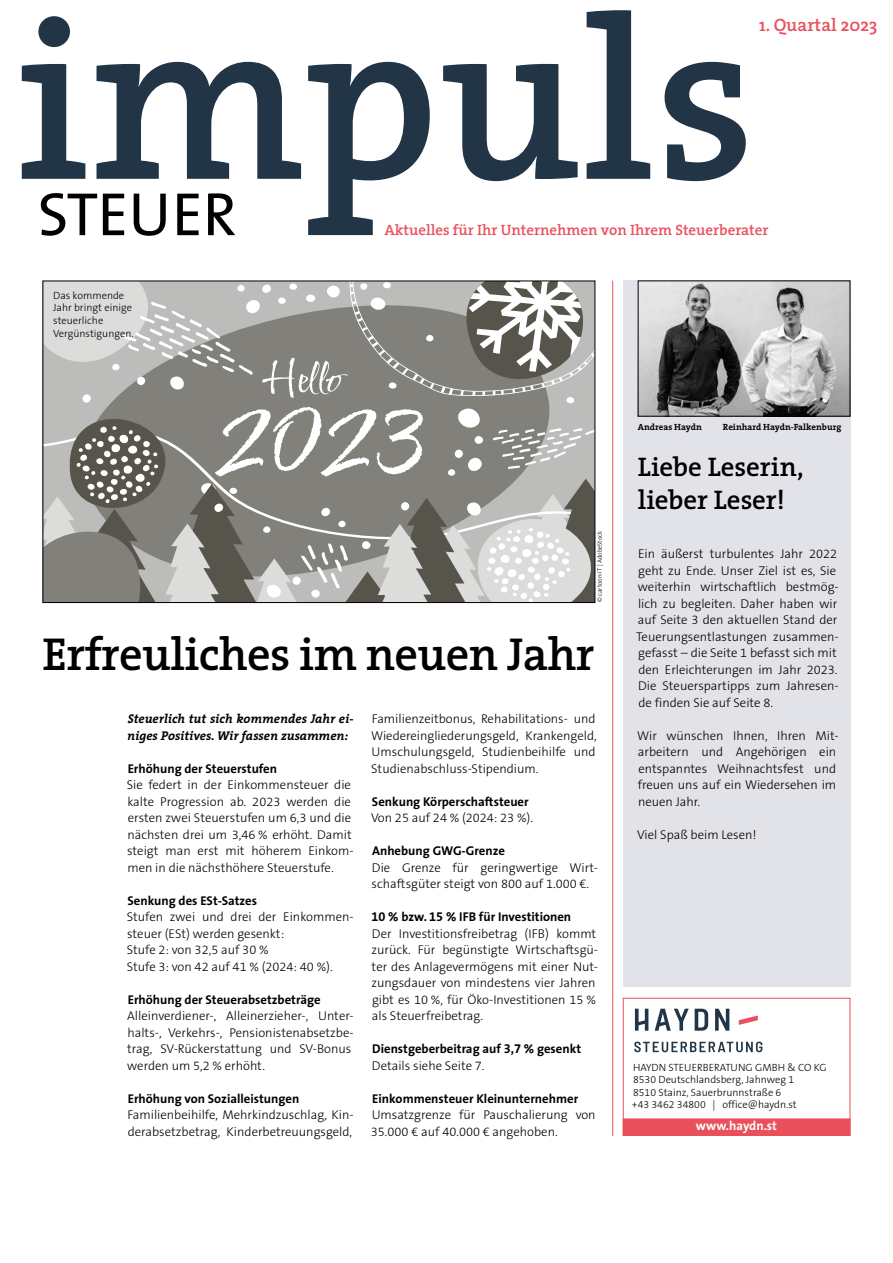
<style>
.page{position:relative;width:893px;height:1263px;background:#fff}
.page>*{position:absolute;margin:0;border:0;box-sizing:border-box;transform-origin:0 0}
.t1{font:600 230.7px "The Serif";color:#223547}
.t2{font:61.5px "The Sans Caps";color:#000}
.t3{font:600 46.5px "The Serif";letter-spacing:-.015em;color:#000}
.t4{font:600 27px/33px "The Serif";letter-spacing:-.005em;color:#000}
.t5{font:600 18px "The Serif";color:#ea505b}
.t6{font:600 15px "The Serif";color:#ea505b}
.t7{font:300 12.75px/16.5px "The Sans B3";color:#000}
.t8{font:700 12.75px "The Sans";color:#000}
.t9{font:italic 700 12.75px/16.5px "The Serif";color:#000}
.t10{font:700 12.75px "The Sans";color:#fff}
.t11{font:300 10.5px/12.6px "The Sans B3";color:#000}
.t12{font:700 9px "The Serif";color:#000}
.t13{font:300 6.45px "The Sans";letter-spacing:-.01em;color:#000}
.s1{font-family:"The Sans Bold Expert";font-weight:400}
</style>
<div class="page">
<hr style="left:612px;top:281px;width:1px;height:855px;background:#ea505b">
<div style="left:623px;top:280px;width:227px;height:707px;background:#e2e2e9"></div>
<img style="left:640px;top:282px;width:208px;height:133px">
<div style="left:638px;top:280px;width:212px;height:137px;border:1px solid #000"></div>
<div style="left:623px;top:998px;width:227px;height:138px;border:1px solid #ea505b"></div>
<div style="left:623px;top:1119px;width:227px;height:16px;background:#ea505b"></div>
<div style="left:623px;top:1118px;width:227px;height:18px;border:1px solid #ea505b"></div>
<svg style="left:634px;top:1041px;width:128px;height:11px"></svg>
<svg style="left:695px;top:1009px;width:13px;height:22px"></svg>
<svg style="left:715px;top:1009px;width:14px;height:22px"></svg>
<svg style="left:635px;top:1009px;width:13px;height:22px"></svg>
<svg style="left:655px;top:1009px;width:34px;height:22px"></svg>
<svg style="left:739px;top:1015px;width:19px;height:10px"></svg>
<svg style="left:42px;top:280px;width:554px;height:323px;background:#9d9c98"></svg>
<h1 class="t1" style="left:15px;top:-92px;width:742px">impuls</h1>
<h3 class="t5" style="left:759px;top:10px;width:120px">1. Quartal 2023</h3>
<h2 class="t2" style="left:38px;top:163px;width:201px">STEUER</h2>
<p class="t6" style="left:384px;top:218px;width:386px">Aktuelles für Ihr Unternehmen von Ihrem Steuerberater</p>
<p class="t11" style="left:53px;top:289px;width:82px">Das kommende<br>Jahr bringt einige steuerliche<br>Vergünstigungen.</p>
<p class="t13" style="left:594px;top:602px;width:72px;rotate:-90deg">© cartoon-IT | AdobeStock</p>
<h3 class="t3" style="left:43px;top:615px;width:553px">Erfreuliches im neuen Jahr</h3>
<p class="t9" style="left:127px;top:710px;width:228px">Steuerlich tut sich kommendes Jahr ei&shy;niges Positives. Wir fassen zusammen:</p>
<p class="t8" style="left:128px;top:758px;width:151px">Erhöhung der Steuerstufen</p>
<p class="t7" style="left:127px;top:777px;width:228px">Sie federt in der Einkommensteuer die kalte Progression ab. 2023 werden die ersten zwei Steuerstufen um 6,3 und die nächsten drei um 3,46 % erhöht. Damit steigt man erst mit höherem Einkom&shy;men in die nächsthöhere Steuerstufe.</p>
<p class="t8" style="left:127px;top:890px;width:131px">Senkung des ESt-Satzes</p>
<p class="t7" style="left:127px;top:909px;width:228px">Stufen zwei und drei der Einkommen&shy;steuer (ESt) werden gesenkt:<br>Stufe 2: von 32,5 auf 30 %<br>Stufe 3: von 42 auf 41 % (2024: 40 %).</p>
<p class="t8" style="left:128px;top:989px;width:194px">Erhöhung der Steuerabsetzbeträge</p>
<p class="t7" style="left:127px;top:1008px;width:228px">Alleinverdiener-, Alleinerzieher-, Unter&shy;halts-, Verkehrs-, Pensionistenabsetzbe&shy;trag, SV-Rückerstattung und SV-Bonus werden um 5,2 % erhöht.</p>
<p class="t8" style="left:128px;top:1088px;width:173px">Erhöhung von Sozialleistungen</p>
<p class="t7" style="left:127px;top:1107px;width:228px">Familienbeihilfe, Mehrkindzuschlag, Kin&shy;derabsetzbetrag, Kinderbetreuungsgeld,</p>
<p class="t7" style="left:371px;top:711px;width:227px;text-align:justify">Familienzeitbonus, Rehabilitations- und Wiedereingliederungsgeld, Krankengeld, Umschulungsgeld, Studienbeihilfe und Studienabschluss-Stipendium.</p>
<p class="t8" style="left:372px;top:791px;width:158px">Senkung Körperschaftsteuer</p>
<p class="t7" style="left:371px;top:810px;width:164px">Von 25 auf 24 % (2024: 23 %).</p>
<p class="t8" style="left:372px;top:840px;width:134px">Anhebung GWG-Grenze</p>
<p class="t7" style="left:372px;top:860px;width:228px">Die Grenze für geringwertige Wirt&shy;schaftsgüter steigt von 800 auf 1.000 €.</p>
<p class="t8" style="left:371px;top:906px;width:201px"><span class="s1">10</span> % bzw. <span class="s1">15</span> % IFB für Investitionen</p>
<p class="t7" style="left:371px;top:926px;width:228px">Der Investitionsfreibetrag (IFB) kommt zurück. Für begünstigte Wirtschaftsgü&shy;ter des Anlagevermögens mit einer Nut&shy;zungsdauer von mindestens vier Jahren gibt es 10 %, für Öko-Investitionen 15 % als Steuerfreibetrag.</p>
<p class="t8" style="left:372px;top:1038px;width:210px">Dienstgeberbeitrag auf <span class="s1">3,7</span> % gesenkt</p>
<p class="t7" style="left:372px;top:1058px;width:114px">Details siehe Seite 7.</p>
<p class="t8" style="left:372px;top:1088px;width:207px">Einkommensteuer Kleinunternehmer</p>
<p class="t7" style="left:371px;top:1107px;width:226px">Umsatzgrenze für Pauschalierung von<br>35.000 € auf 40.000 € angehoben.</p>
<p class="t12" style="left:638px;top:419px;width:66px">Andreas Haydn</p>
<p class="t12" style="left:723px;top:419px;width:120px">Reinhard Haydn-Falkenburg</p>
<h3 class="t4" style="left:638px;top:449px;width:167px">Liebe Leserin, lieber Leser!</h3>
<p class="t7" style="left:636px;top:546px;width:204px">Ein äußerst turbulentes Jahr 2022 geht zu Ende. Unser Ziel ist es, Sie weiterhin wirtschaftlich bestmög&shy;lich zu begleiten. Daher haben wir auf Seite 3 den aktuellen Stand der Teuerungsentlastungen zusammen&shy;gefasst – die Seite 1 befasst sich mit den Erleichterungen im Jahr 2023.<br>Die Steuerspartipps zum Jahresen&shy;de finden Sie auf Seite 8.</p>
<p class="t7" style="left:637px;top:728px;width:203px">Wir wünschen Ihnen, Ihren Mit&shy;arbeitern und Angehörigen ein entspanntes Weihnachtsfest und freuen uns auf ein Wiedersehen im neuen Jahr.</p>
<p class="t7" style="left:637px;top:827px;width:121px">Viel Spaß beim Lesen!</p>
<p class="t11" style="left:632px;top:1061px;width:196px">HAYDN STEUERBERATUNG GMBH &amp; CO KG 8530 Deutschlandsberg, Jahnweg 1<br>8510 Stainz, Sauerbrunnstraße 6<br>+43 3462 34800 | office@haydn.st</p>
<p class="t10" style="left:696px;top:1115px;width:83px">www.haydn.st</p>
</div>
